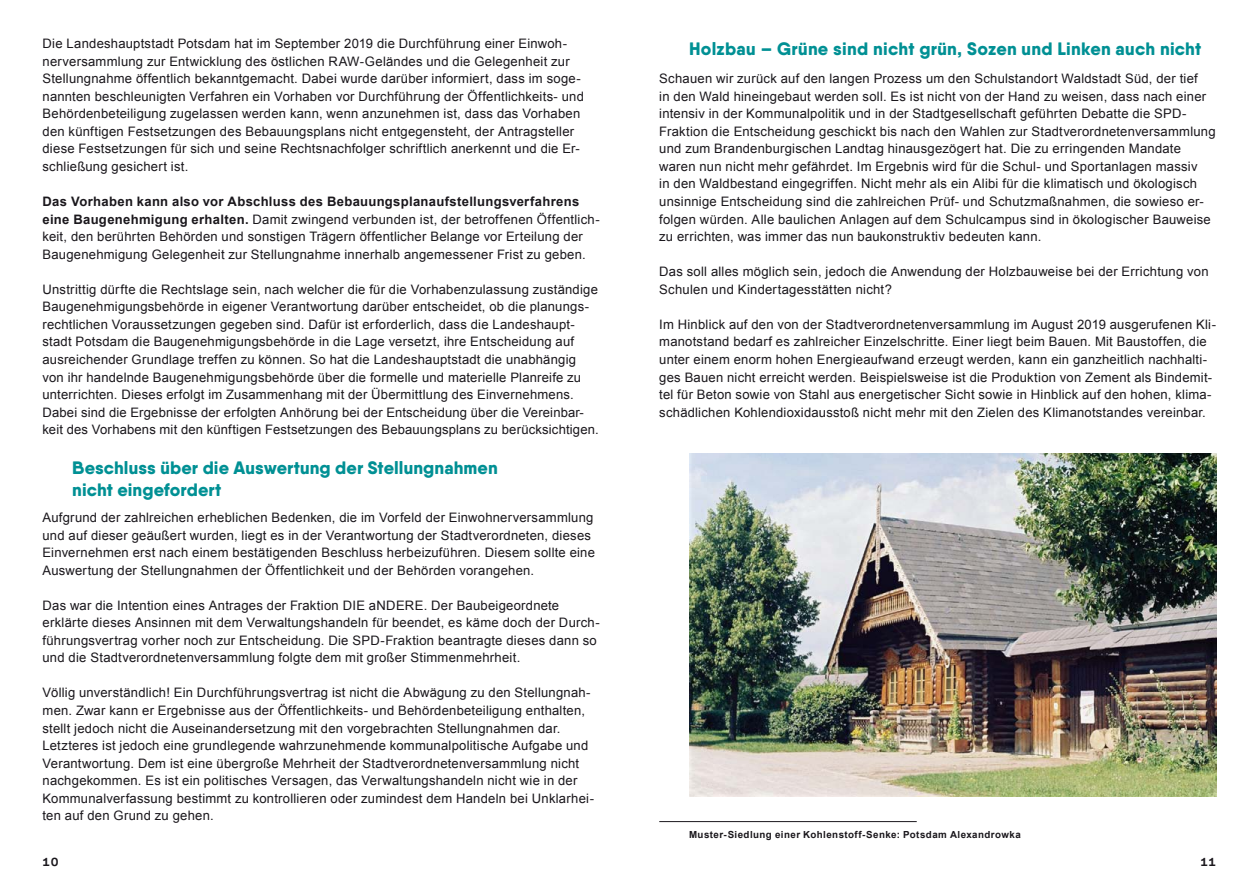
<style>
.page{position:relative;width:1259px;height:893px;background:#fff}
.page>*{position:absolute;margin:0;border:0;box-sizing:border-box;transform-origin:0 0}
.t1{font:800 18px/21.6px "Qanelas Soft";letter-spacing:.01em;color:#009094}
.t2{font:13.05px/17.5px "Arial";letter-spacing:.015em;color:#1a171c}
.t3{font:700 12px "Dada Grotesk";color:#1a171c}
.t4{font:700 9.75px "Arial";letter-spacing:.045em;color:#1a171c}
.s1{font-weight:700}
</style>
<div class="page">
<img style="left:689px;top:454px;width:527px;height:343px">
<hr style="left:659px;top:821px;width:257px;height:1px;background:#1a171c">
<p class="t2" style="left:43px;top:35px;width:543px">Die Landeshauptstadt Potsdam hat im September 2019 die Durchführung einer Einwoh&shy;nerversammlung zur Entwicklung des östlichen RAW-Geländes und die Gelegenheit zur Stellungnahme öffentlich bekanntgemacht. Dabei wurde darüber informiert, dass im soge&shy;nannten beschleunigten Verfahren ein Vorhaben vor Durchführung der Öffentlichkeits- und Behördenbeteiligung zugelassen werden kann, wenn anzunehmen ist, dass das Vorhaben den künftigen Festsetzungen des Bebauungsplans nicht entgegensteht, der Antragsteller diese Festsetzungen für sich und seine Rechtsnachfolger schriftlich anerkennt und die Er&shy;schließung gesichert ist.</p>
<p class="t2" style="left:43px;top:193px;width:559px"><span class="s1">Das Vorhaben kann also vor Abschluss des Bebauungsplanaufstellungsverfahrens eine Baugenehmigung erhalten.</span> Damit zwingend verbunden ist, der betroffenen Öffentlich&shy;keit, den berührten Behörden und sonstigen Trägern öffentlicher Belange vor Erteilung der Baugenehmigung Gelegenheit zur Stellungnahme innerhalb angemessener Frist zu geben.</p>
<p class="t2" style="left:43px;top:281px;width:558px">Unstrittig dürfte die Rechtslage sein, nach welcher die für die Vorhabenzulassung zuständige Baugenehmigungsbehörde in eigener Verantwortung darüber entscheidet, ob die planungs&shy;rechtlichen Voraussetzungen gegeben sind. Dafür ist erforderlich, dass die Landeshaupt&shy;stadt Potsdam die Baugenehmigungsbehörde in die Lage versetzt, ihre Entscheidung auf ausreichender Grundlage treffen zu können. So hat die Landeshauptstadt die unabhängig von ihr handelnde Baugenehmigungsbehörde über die formelle und materielle Planreife zu unterrichten. Dieses erfolgt im Zusammenhang mit der Übermittlung des Einvernehmens.<br>Dabei sind die Ergebnisse der erfolgten Anhörung bei der Entscheidung über die Vereinbar&shy;keit des Vorhabens mit den künftigen Festsetzungen des Bebauungsplans zu berücksichtigen.</p>
<h1 class="t1" style="left:72px;top:457px;width:427px">Beschluss über die Auswertung der Stellungnahmen nicht eingefordert</h1>
<p class="t2" style="left:43px;top:509px;width:554px">Aufgrund der zahlreichen erheblichen Bedenken, die im Vorfeld der Einwohnerversammlung und auf dieser geäußert wurden, liegt es in der Verantwortung der Stadtverordneten, dieses Einvernehmen erst nach einem bestätigenden Beschluss herbeizuführen. Diesem sollte eine Auswertung der Stellungnahmen der Öffentlichkeit und der Behörden vorangehen.</p>
<p class="t2" style="left:43px;top:596px;width:559px">Das war die Intention eines Antrages der Fraktion DIE aNDERE. Der Baubeigeordnete erklärte dieses Ansinnen mit dem Verwaltungshandeln für beendet, es käme doch der Durch&shy;führungsvertrag vorher noch zur Entscheidung. Die SPD-Fraktion beantragte dieses dann so und die Stadtverordnetenversammlung folgte dem mit großer Stimmenmehrheit.</p>
<p class="t2" style="left:43px;top:684px;width:553px">Völlig unverständlich! Ein Durchführungsvertrag ist nicht die Abwägung zu den Stellungnah&shy;men. Zwar kann er Ergebnisse aus der Öffentlichkeits- und Behördenbeteiligung enthalten, stellt jedoch nicht die Auseinandersetzung mit den vorgebrachten Stellungnahmen dar.<br>Letzteres ist jedoch eine grundlegende wahrzunehmende kommunalpolitische Aufgabe und Verantwortung. Dem ist eine übergroße Mehrheit der Stadtverordnetenversammlung nicht nachgekommen. Es ist ein politisches Versagen, das Verwaltungshandeln nicht wie in der Kommunalverfassung bestimmt zu kontrollieren oder zumindest dem Handeln bei Unklarhei&shy;ten auf den Grund zu gehen.</p>
<h1 class="t1" style="left:689px;top:37px;width:514px">Holzbau – Grüne sind nicht grün, Sozen und Linken auch nicht</h1>
<p class="t2" style="left:659px;top:70px;width:558px">Schauen wir zurück auf den langen Prozess um den Schulstandort Waldstadt Süd, der tief<br>in den Wald hineingebaut werden soll. Es ist nicht von der Hand zu weisen, dass nach einer intensiv in der Kommunalpolitik und in der Stadtgesellschaft geführten Debatte die SPD-Fraktion die Entscheidung geschickt bis nach den Wahlen zur Stadtverordnetenversammlung und zum Brandenburgischen Landtag hinausgezögert hat. Die zu erringenden Mandate waren nun nicht mehr gefährdet. Im Ergebnis wird für die Schul- und Sportanlagen massiv<br>in den Waldbestand eingegriffen. Nicht mehr als ein Alibi für die klimatisch und ökologisch unsinnige Entscheidung sind die zahlreichen Prüf- und Schutzmaßnahmen, die sowieso er&shy;folgen würden. Alle baulichen Anlagen auf dem Schulcampus sind in ökologischer Bauweise zu errichten, was immer das nun baukonstruktiv bedeuten kann.</p>
<p class="t2" style="left:659px;top:263px;width:551px">Das soll alles möglich sein, jedoch die Anwendung der Holzbauweise bei der Errichtung von<br>Schulen und Kindertagesstätten nicht?</p>
<p class="t2" style="left:659px;top:316px;width:558px">Im Hinblick auf den von der Stadtverordnetenversammlung im August 2019 ausgerufenen Kli&shy;manotstand bedarf es zahlreicher Einzelschritte. Einer liegt beim Bauen. Mit Baustoffen, die unter einem enorm hohen Energieaufwand erzeugt werden, kann ein ganzheitlich nachhalti&shy;ges Bauen nicht erreicht werden. Beispielsweise ist die Produktion von Zement als Bindemit&shy;tel für Beton sowie von Stahl aus energetischer Sicht sowie in Hinblick auf den hohen, klima&shy;schädlichen Kohlendioxidausstoß nicht mehr mit den Zielen des Klimanotstandes vereinbar.</p>
<p class="t4" style="left:689px;top:828px;width:333px">Muster-Siedlung einer Kohlenstoff-Senke: Potsdam Alexandrowka</p>
<p class="t3" style="left:43px;top:855px;width:17px">10</p>
<p class="t3" style="left:1200px;top:855px;width:17px">11</p>
</div>
